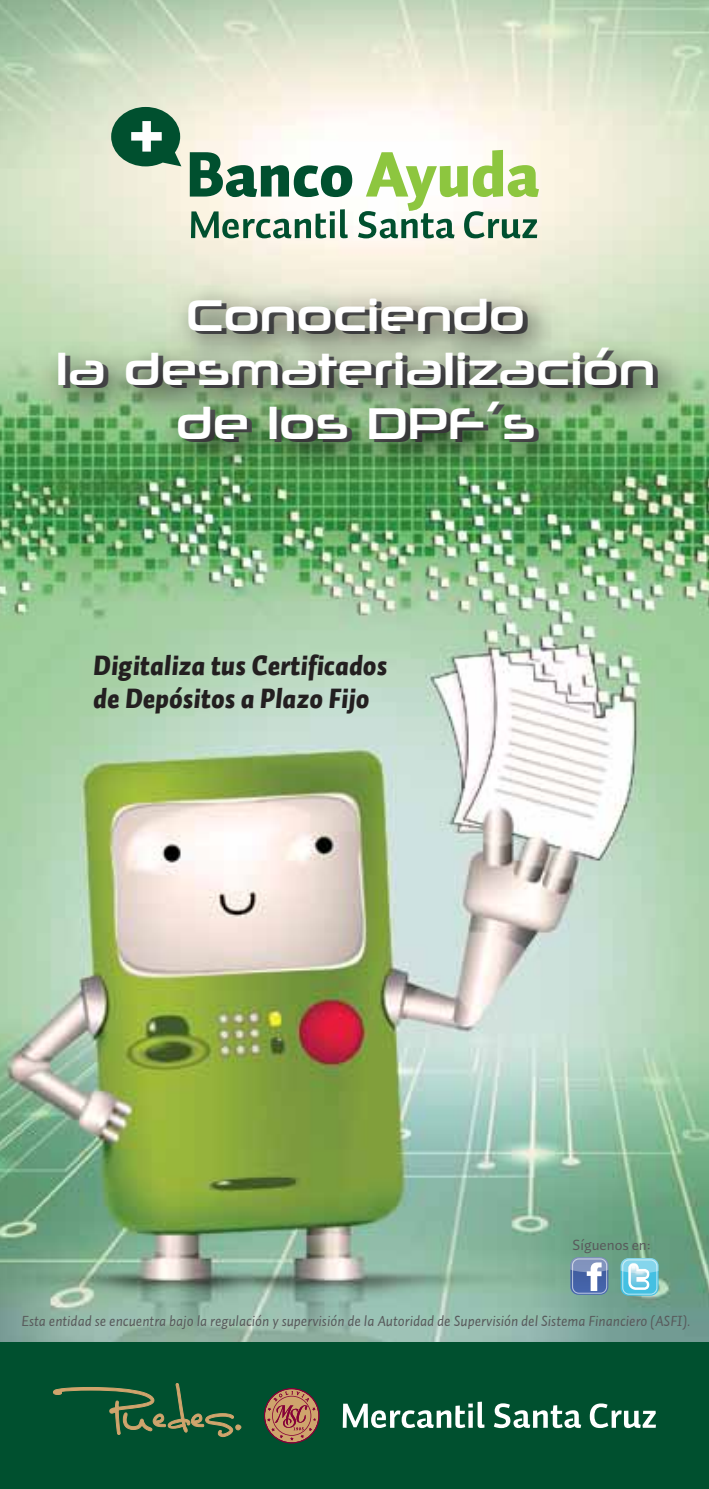
<style>
.page{position:relative;width:709px;height:1489px;background:#fff}
.page>*{position:absolute;margin:0;border:0;box-sizing:border-box;transform-origin:0 0}
.t1{font:900 63px "Auto 1";color:#00502f}
.t2{font:45px/54px "Neuropolitical Rg";color:#fff;text-align:center}
.t3{font:italic 900 27.5px/33px "Auto 1";color:#231f20}
.t4{font:italic 15px "Auto 1";color:#58595b}
.t5{font:15px "Auto 1";color:#58595b}
.s1{color:#8dc63f}
</style>
<div class="page">
<img style="left:0;top:0;width:709px;height:1342px">
<div style="left:0;top:1342px;width:709px;height:146px;background:#00502f"></div>
<svg style="left:343px;top:1401px;width:141px;height:26px"></svg>
<svg style="left:494px;top:1403px;width:87px;height:24px"></svg>
<svg style="left:590px;top:1403px;width:66px;height:24px"></svg>
<svg style="left:264px;top:1388px;width:55px;height:55px"></svg>
<svg style="left:53px;top:1383px;width:188px;height:53px"></svg>
<svg style="left:191px;top:209px;width:157px;height:29px"></svg>
<svg style="left:358px;top:211px;width:96px;height:27px"></svg>
<svg style="left:464px;top:211px;width:73px;height:27px;background:#a0b9a5"></svg>
<svg style="left:111px;top:107px;width:70px;height:59px;background:#498166"></svg>
<img style="left:541px;top:1173px;width:168px;height:169px">
<img style="left:546px;top:1181px;width:163px;height:161px">
<svg style="left:620px;top:1257px;width:38px;height:32px"></svg>
<img style="left:0;top:266px;width:709px;height:255px">
<h1 class="t1" style="left:186px;top:134px;width:354px">Banco <span class="s1">Ayuda</span></h1>
<h2 class="t2" style="left:56px;top:287px;width:601px">Conociendo<br>la desmaterialización de los DPF´s</h2>
<h3 class="t3" style="left:93px;top:650px;width:295px">Digitaliza tus Certificados de Depósitos a Plazo Fijo</h3>
<p class="t5" style="left:572px;top:1235px;width:80px">Síguenos en:</p>
<p class="t4" style="left:21px;top:1311px;width:670px">Esta entidad se encuentra bajo la regulación y supervisión de la Autoridad de Supervisión del Sistema Financiero (ASFI).</p>
</div>
